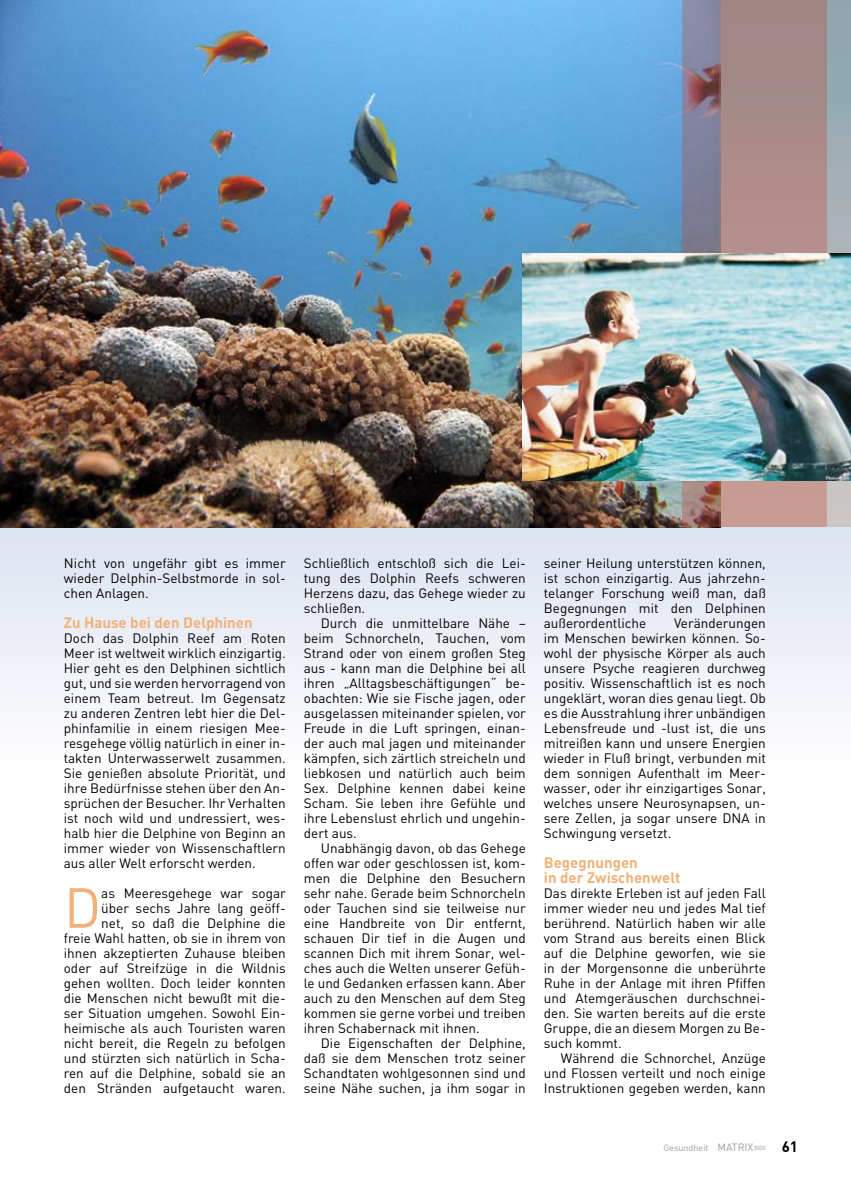
<style>
.page{position:relative;width:851px;height:1191px;background:#fff}
.page>*{position:absolute;margin:0;border:0;box-sizing:border-box;transform-origin:0 0}
.t1{font:55.65px "DIN";color:#f1b179}
.t2{font:700 15px/15px "DIN";color:#f1b179}
.t3{font:700 15px "DIN";color:#000}
.t4{font:13.5px/15px "DIN";color:#000;text-align:justify}
.t5{font:9px "DIN";color:#9c9d9f}
.s1{font-size:10.5px}
</style>
<div class="page">
<svg style="left:0;top:527px;width:850px;height:172px"></svg>
<img style="left:0;top:568px;width:1px;height:131px">
<img style="left:0;top:0;width:682px;height:527px">
<svg style="left:826px;top:0;width:24px;height:527px;background:#a2aeb4"></svg>
<svg style="left:682px;top:0;width:144px;height:527px;background:#a2878a"></svg>
<img style="left:522px;top:253px;width:328px;height:227px">
<p class="t4" style="left:64px;top:555px;width:223px">Nicht von ungefähr gibt es immer wieder Delphin-Selbstmorde in sol&shy;chen Anlagen.</p>
<p class="t2" style="left:64px;top:614px;width:190px">Zu Hause bei den Delphinen</p>
<p class="t4" style="left:64px;top:630px;width:223px">Doch das Dolphin Reef am Roten Meer ist weltweit wirklich einzigartig.<br>Hier geht es den Delphinen sichtlich gut, und sie werden hervorragend von einem Team betreut. Im Gegensatz zu anderen Zentren lebt hier die Del&shy;phinfamilie in einem riesigen Mee&shy;resgehege völlig natürlich in einer in&shy;takten Unterwasserwelt zusammen.<br>Sie genießen absolute Priorität, und ihre Bedürfnisse stehen über den An&shy;sprüchen der Besucher. Ihr Verhalten ist noch wild und undressiert, wes&shy;halb hier die Delphine von Beginn an immer wieder von Wissenschaftlern aus aller Welt erforscht werden.</p>
<h1 class="t1" style="left:64px;top:871px;width:39px">D</h1>
<p class="t4" style="left:64px;top:885px;width:223px;text-align:right">as Meeresgehege war sogar<br>über sechs Jahre lang geöff-<br>net, so daß die Delphine die<br>freie Wahl hatten, ob sie in ihrem von ihnen akzeptierten Zuhause bleiben oder auf Streifzüge in die Wildnis gehen wollten. Doch leider konnten die Menschen nicht bewußt mit die&shy;ser Situation umgehen. Sowohl Ein&shy;heimische als auch Touristen waren nicht bereit, die Regeln zu befolgen und stürzten sich natürlich in Scha&shy;ren auf die Delphine, sobald sie an den Stränden aufgetaucht waren.</p>
<p class="t4" style="left:304px;top:555px;width:223px">Schließlich entschloß sich die Lei&shy;tung des Dolphin Reefs schweren Herzens dazu, das Gehege wieder zu schließen.</p>
<p class="t4" style="left:304px;top:615px;width:223px;text-indent:17px">Durch die unmittelbare Nähe – beim Schnorcheln, Tauchen, vom Strand oder von einem großen Steg aus - kann man die Delphine bei all ihren „Alltagsbeschäftigungen“ be&shy;obachten: Wie sie Fische jagen, oder ausgelassen miteinander spielen, vor Freude in die Luft springen, einan&shy;der auch mal jagen und miteinander kämpfen, sich zärtlich streicheln und liebkosen und natürlich auch beim Sex. Delphine kennen dabei keine Scham. Sie leben ihre Gefühle und ihre Lebenslust ehrlich und ungehin&shy;dert aus.</p>
<p class="t4" style="left:304px;top:840px;width:223px;text-indent:17px">Unabhängig davon, ob das Gehege offen war oder geschlossen ist, kom&shy;men die Delphine den Besuchern sehr nahe. Gerade beim Schnorcheln oder Tauchen sind sie teilweise nur eine Handbreite von Dir entfernt, schauen Dir tief in die Augen und scannen Dich mit ihrem Sonar, wel&shy;ches auch die Welten unserer Gefüh&shy;le und Gedanken erfassen kann. Aber auch zu den Menschen auf dem Steg kommen sie gerne vorbei und treiben ihren Schabernack mit ihnen.</p>
<p class="t4" style="left:304px;top:1035px;width:223px;text-indent:17px">Die Eigenschaften der Delphine, daß sie dem Menschen trotz seiner Schandtaten wohlgesonnen sind und seine Nähe suchen, ja ihm sogar in</p>
<p class="t4" style="left:543px;top:555px;width:223px">seiner Heilung unterstützen können, ist schon einzigartig. Aus jahrzehn&shy;telanger Forschung weiß man, daß Begegnungen mit den Delphinen außerordentliche</p>
<p class="t4" style="left:543px;top:615px;width:223px;text-indent:130px">Veränderungen im Menschen bewirken können. So&shy;wohl der physische Körper als auch unsere Psyche reagieren durchweg positiv. Wissenschaftlich ist es noch ungeklärt, woran dies genau liegt. Ob es die Ausstrahlung ihrer unbändigen Lebensfreude und -lust ist, die uns mitreißen kann und unsere Energien wieder in Fluß bringt, verbunden mit dem sonnigen Aufenthalt im Meer&shy;wasser, oder ihr einzigartiges Sonar, welches unsere Neurosynapsen, un&shy;sere Zellen, ja sogar unsere DNA in Schwingung versetzt.</p>
<p class="t2" style="left:543px;top:854px;width:138px">Begegnungen<br>in der Zwischenwelt</p>
<p class="t4" style="left:543px;top:885px;width:223px">Das direkte Erleben ist auf jeden Fall immer wieder neu und jedes Mal tief berührend. Natürlich haben wir alle vom Strand aus bereits einen Blick auf die Delphine geworfen, wie sie in der Morgensonne die unberührte Ruhe in der Anlage mit ihren Pfiffen und Atemgeräuschen durchschnei&shy;den. Sie warten bereits auf die erste Gruppe, die an diesem Morgen zu Be&shy;such kommt.</p>
<p class="t4" style="left:543px;top:1050px;width:223px;text-indent:17px">Während die Schnorchel, Anzüge und Flossen verteilt und noch einige Instruktionen gegeben werden, kann</p>
<p class="t5" style="left:663px;top:1141px;width:104px">Gesundheit <span class="s1">MATRIX</span><sup>3000</sup></p>
<p class="t3" style="left:781px;top:1136px;width:18px">61</p>
</div>
